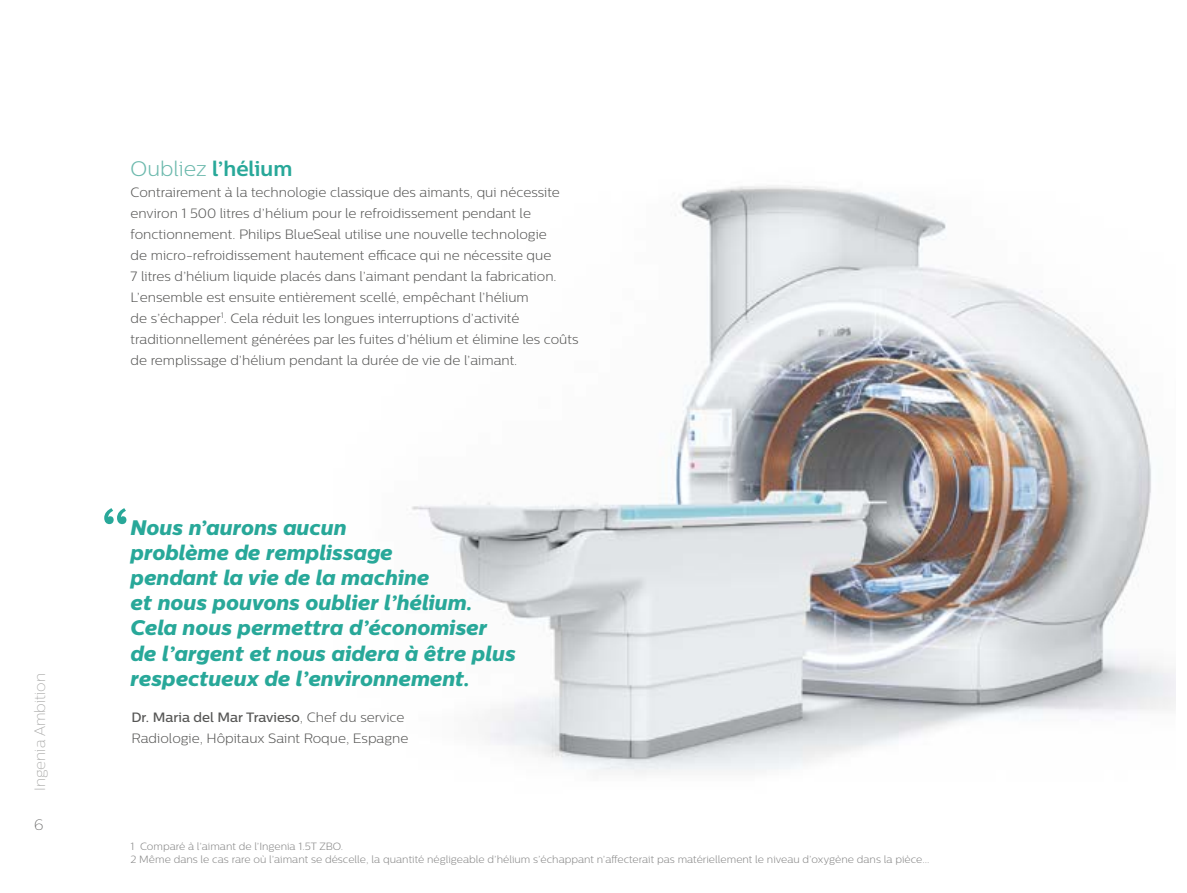
<style>
.page{position:relative;width:1187px;height:893px;background:#fff}
.page>*{position:absolute;margin:0;border:0;box-sizing:border-box;transform-origin:0 0}
.t1{font:italic 21px/25.2px "Centrale Sans X Bold";color:#28a899}
.t2{font:700 21px "Centrale Sans";color:#28a899}
.t3{font:100 15px "Centrale Sans";color:#9d9d9c}
.t4{font:100 15px "Centrale Sans";color:#575756}
.t5{font:300 13.5px/21px "Centrale Sans";color:#575756}
.t6{font:300 10.5px/13.5px "Centrale Sans";color:#878787}
.s1{font-weight:300;color:#6cb9ad}
.s2{font-weight:500}
</style>
<div class="page">
<img style="left:412px;top:185px;width:763px;height:589px">
<svg style="left:104px;top:508px;width:22px;height:16px"></svg>
<p class="t3" style="left:32px;top:791px;width:120px;rotate:-90deg">Ingenia Ambition</p>
<p class="t4" style="left:34px;top:816px;width:11px">6</p>
<h1 class="t2" style="left:131px;top:156px;width:163px"><span class="s1">Oubliez</span> l’hélium</h1>
<p class="t5" style="left:131px;top:182px;width:449px">Contrairement à la technologie classique des aimants, qui nécessite environ 1 500 litres d’hélium pour le refroidissement pendant le fonctionnement. Philips BlueSeal utilise une nouvelle technologie<br>de micro-refroidissement hautement efficace qui ne nécessite que<br>7 litres d’hélium liquide placés dans l’aimant pendant la fabrication.<br>L’ensemble est ensuite entièrement scellé, empêchant l’hélium<br>de s’échapper<sup>1</sup>. Cela réduit les longues interruptions d’activité traditionnellement générées par les fuites d’hélium et élimine les coûts de remplissage d’hélium pendant la durée de vie de l’aimant.</p>
<h1 class="t1" style="left:131px;top:514px;width:386px">Nous n’aurons aucun<br>problème de remplissage<br>pendant la vie de la machine<br>et nous pouvons oublier l’hélium.<br>Cela nous permettra d’économiser de l’argent et nous aidera à être plus respectueux de l’environnement.</h1>
<p class="t5" style="left:131px;top:707px;width:278px"><span class="s2">Dr. Maria del Mar Travieso</span>, Chef du service<br>Radiologie, Hôpitaux Saint Roque, Espagne</p>
<p class="t6" style="left:131px;top:839px;width:800px">1 Comparé à l’aimant de l’Ingenia 1.5T ZBO.<br>2 Même dans le cas rare où l’aimant se déscelle, la quantité négligeable d’hélium s’échappant n’affecterait pas matériellement le niveau d’oxygène dans la pièce...</p>
</div>
